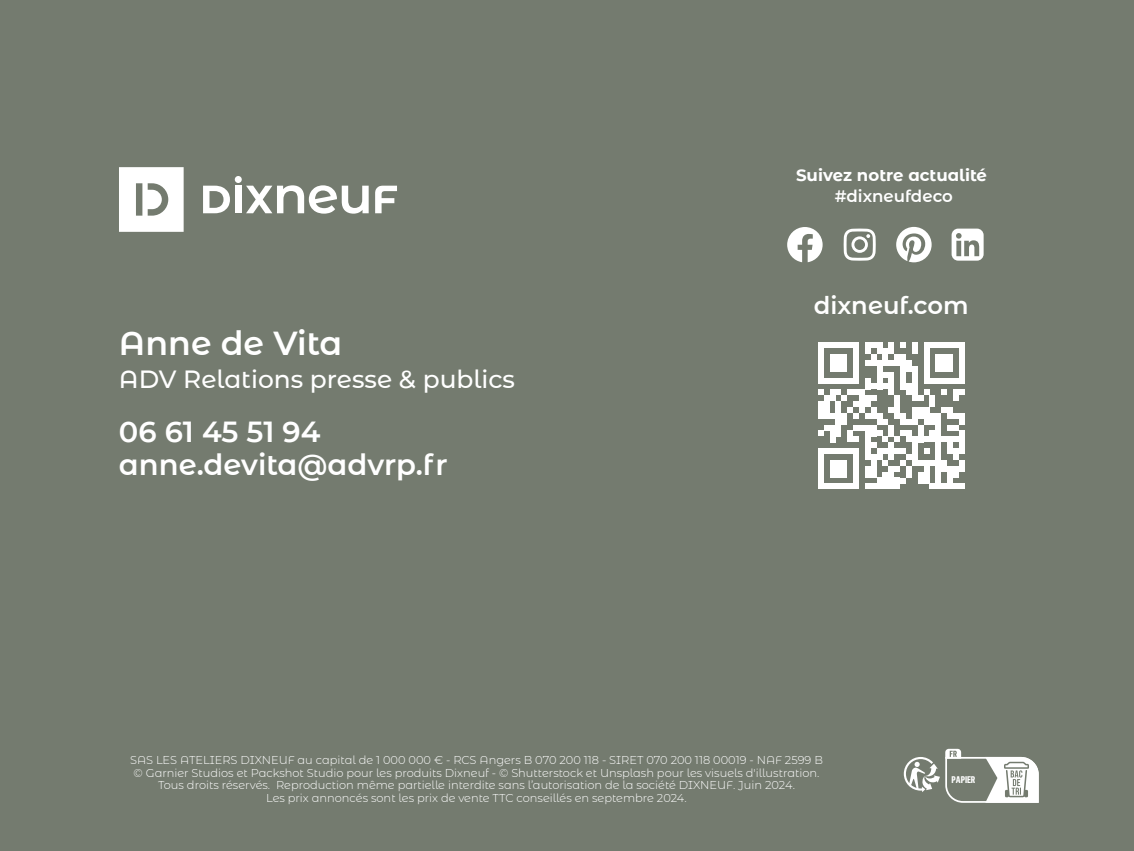
<style>
.page{position:relative;width:1134px;height:851px;background:#fff}
.page>*{position:absolute;margin:0;border:0;box-sizing:border-box;transform-origin:0 0}
.t1{font:600 33.2px "Dixneuf";color:#fff}
.t2{font:600 29px/33.2px "Dixneuf";color:#fff}
.t3{font:500 24.8px "Dixneuf";color:#fff}
.t4{font:600 24.2px "Dixneuf";color:#fff}
.t5{font:700 16.6px "Dixneuf";color:#fff}
.t6{font:600 16.6px "Dixneuf";color:#fff}
.t7{font:300 11.4px/12.6px "Dixneuf";color:#fff;text-align:center}
.t8{font:700 9.4px "Flama Condensed";letter-spacing:-.01em;color:#fff}
</style>
<div class="page">
<div style="left:0;top:0;width:1134px;height:850px;background:#747b6f"></div>
<svg style="left:203px;top:186px;width:27px;height:27px"></svg>
<div style="left:235px;top:186px;width:6px;height:27px;background:#fff"></div>
<svg style="left:246px;top:185px;width:123px;height:28px"></svg>
<div style="left:235px;top:176px;width:7px;height:7px;background:#fff;border-radius:50%"></div>
<svg style="left:375px;top:186px;width:22px;height:27px"></svg>
<svg style="left:119px;top:167px;width:65px;height:65px;background:#ecedeb"></svg>
<svg style="left:787px;top:227px;width:36px;height:35px"></svg>
<svg style="left:896px;top:227px;width:36px;height:35px"></svg>
<div style="left:818px;top:342px;width:6px;height:35px;background:#fff"></div>
<div style="left:818px;top:448px;width:6px;height:12px;background:#fff"></div>
<div style="left:818px;top:460px;width:6px;height:17px;background:#fff"></div>
<div style="left:818px;top:477px;width:6px;height:12px;background:#fff"></div>
<svg style="left:818px;top:425px;width:11px;height:11px"></svg>
<div style="left:829px;top:354px;width:6px;height:17px;background:#fff"></div>
<div style="left:829px;top:424px;width:6px;height:18px;background:#fff"></div>
<div style="left:829px;top:460px;width:6px;height:17px;background:#fff"></div>
<div style="left:835px;top:354px;width:6px;height:17px;background:#fff"></div>
<div style="left:835px;top:407px;width:6px;height:29px;background:#fff"></div>
<div style="left:835px;top:460px;width:6px;height:17px;background:#fff"></div>
<div style="left:841px;top:354px;width:6px;height:17px;background:#fff"></div>
<div style="left:841px;top:413px;width:6px;height:11px;background:#fff"></div>
<div style="left:841px;top:460px;width:6px;height:17px;background:#fff"></div>
<svg style="left:824px;top:342px;width:29px;height:6px"></svg>
<div style="left:847px;top:430px;width:6px;height:12px;background:#fff"></div>
<svg style="left:824px;top:448px;width:29px;height:6px"></svg>
<svg style="left:824px;top:483px;width:29px;height:6px"></svg>
<div style="left:853px;top:342px;width:6px;height:35px;background:#fff"></div>
<svg style="left:853px;top:436px;width:6px;height:6px"></svg>
<div style="left:853px;top:448px;width:6px;height:12px;background:#fff"></div>
<div style="left:853px;top:460px;width:6px;height:17px;background:#fff"></div>
<div style="left:853px;top:477px;width:6px;height:12px;background:#fff"></div>
<svg style="left:853px;top:425px;width:12px;height:5px"></svg>
<div style="left:865px;top:342px;width:6px;height:12px;background:#fff"></div>
<svg style="left:865px;top:360px;width:6px;height:6px"></svg>
<div style="left:865px;top:424px;width:6px;height:18px;background:#fff"></div>
<div style="left:865px;top:442px;width:6px;height:18px;background:#fff"></div>
<div style="left:865px;top:466px;width:6px;height:11px;background:#fff"></div>
<svg style="left:871px;top:342px;width:5px;height:6px"></svg>
<div style="left:871px;top:354px;width:5px;height:12px;background:#fff"></div>
<svg style="left:818px;top:377px;width:58px;height:41px"></svg>
<div style="left:871px;top:407px;width:5px;height:11px;background:#fff"></div>
<div style="left:871px;top:424px;width:5px;height:12px;background:#fff"></div>
<svg style="left:865px;top:483px;width:11px;height:6px"></svg>
<div style="left:876px;top:342px;width:6px;height:12px;background:#fff"></div>
<div style="left:876px;top:360px;width:6px;height:17px;background:#fff"></div>
<div style="left:876px;top:377px;width:6px;height:12px;background:#fff"></div>
<div style="left:876px;top:413px;width:6px;height:11px;background:#fff"></div>
<div style="left:876px;top:477px;width:6px;height:12px;background:#fff"></div>
<div style="left:882px;top:348px;width:6px;height:18px;background:#fff"></div>
<svg style="left:882px;top:383px;width:6px;height:6px"></svg>
<svg style="left:871px;top:430px;width:17px;height:47px"></svg>
<div style="left:882px;top:477px;width:6px;height:12px;background:#fff"></div>
<div style="left:888px;top:342px;width:6px;height:12px;background:#fff"></div>
<svg style="left:882px;top:360px;width:12px;height:17px"></svg>
<div style="left:888px;top:377px;width:6px;height:18px;background:#fff"></div>
<svg style="left:882px;top:407px;width:12px;height:17px"></svg>
<div style="left:888px;top:424px;width:6px;height:12px;background:#fff"></div>
<div style="left:888px;top:442px;width:6px;height:18px;background:#fff"></div>
<div style="left:888px;top:466px;width:6px;height:11px;background:#fff"></div>
<div style="left:888px;top:477px;width:6px;height:12px;background:#fff"></div>
<div style="left:894px;top:354px;width:6px;height:12px;background:#fff"></div>
<div style="left:894px;top:395px;width:6px;height:12px;background:#fff"></div>
<div style="left:894px;top:407px;width:6px;height:11px;background:#fff"></div>
<svg style="left:900px;top:342px;width:6px;height:6px"></svg>
<div style="left:900px;top:354px;width:6px;height:23px;background:#fff"></div>
<div style="left:900px;top:377px;width:6px;height:12px;background:#fff"></div>
<div style="left:900px;top:413px;width:6px;height:11px;background:#fff"></div>
<svg style="left:894px;top:430px;width:12px;height:12px"></svg>
<div style="left:906px;top:360px;width:6px;height:11px;background:#fff"></div>
<div style="left:906px;top:383px;width:6px;height:12px;background:#fff"></div>
<svg style="left:906px;top:419px;width:6px;height:5px"></svg>
<div style="left:906px;top:430px;width:6px;height:12px;background:#fff"></div>
<div style="left:912px;top:342px;width:6px;height:12px;background:#fff"></div>
<div style="left:912px;top:366px;width:6px;height:11px;background:#fff"></div>
<div style="left:912px;top:377px;width:6px;height:24px;background:#fff"></div>
<div style="left:912px;top:407px;width:6px;height:17px;background:#fff"></div>
<div style="left:912px;top:442px;width:6px;height:18px;background:#fff"></div>
<div style="left:918px;top:407px;width:5px;height:11px;background:#fff"></div>
<div style="left:918px;top:424px;width:5px;height:18px;background:#fff"></div>
<div style="left:923px;top:342px;width:6px;height:35px;background:#fff"></div>
<svg style="left:918px;top:389px;width:11px;height:12px"></svg>
<div style="left:923px;top:407px;width:6px;height:17px;background:#fff"></div>
<svg style="left:912px;top:436px;width:17px;height:6px"></svg>
<div style="left:929px;top:395px;width:6px;height:12px;background:#fff"></div>
<div style="left:929px;top:413px;width:6px;height:11px;background:#fff"></div>
<div style="left:929px;top:430px;width:6px;height:12px;background:#fff"></div>
<svg style="left:894px;top:448px;width:41px;height:41px"></svg>
<div style="left:935px;top:354px;width:6px;height:17px;background:#fff"></div>
<div style="left:935px;top:413px;width:6px;height:29px;background:#fff"></div>
<div style="left:935px;top:442px;width:6px;height:18px;background:#fff"></div>
<div style="left:935px;top:460px;width:6px;height:17px;background:#fff"></div>
<div style="left:935px;top:477px;width:6px;height:12px;background:#fff"></div>
<div style="left:941px;top:354px;width:6px;height:17px;background:#fff"></div>
<svg style="left:941px;top:389px;width:6px;height:6px"></svg>
<svg style="left:941px;top:407px;width:6px;height:6px"></svg>
<div style="left:941px;top:460px;width:6px;height:11px;background:#fff"></div>
<svg style="left:941px;top:483px;width:6px;height:6px"></svg>
<div style="left:947px;top:354px;width:6px;height:17px;background:#fff"></div>
<div style="left:947px;top:407px;width:6px;height:11px;background:#fff"></div>
<div style="left:947px;top:442px;width:6px;height:12px;background:#fff"></div>
<div style="left:947px;top:466px;width:6px;height:11px;background:#fff"></div>
<div style="left:947px;top:477px;width:6px;height:12px;background:#fff"></div>
<svg style="left:929px;top:342px;width:30px;height:6px"></svg>
<div style="left:953px;top:389px;width:6px;height:12px;background:#fff"></div>
<svg style="left:953px;top:413px;width:6px;height:5px"></svg>
<svg style="left:947px;top:425px;width:12px;height:5px"></svg>
<svg style="left:941px;top:436px;width:18px;height:6px"></svg>
<div style="left:953px;top:448px;width:6px;height:12px;background:#fff"></div>
<div style="left:953px;top:466px;width:6px;height:11px;background:#fff"></div>
<div style="left:959px;top:342px;width:6px;height:35px;background:#fff"></div>
<svg style="left:924px;top:377px;width:41px;height:6px"></svg>
<svg style="left:959px;top:389px;width:6px;height:6px"></svg>
<div style="left:959px;top:413px;width:6px;height:11px;background:#fff"></div>
<div style="left:959px;top:430px;width:6px;height:12px;background:#fff"></div>
<div style="left:959px;top:442px;width:6px;height:12px;background:#fff"></div>
<div style="left:959px;top:460px;width:6px;height:11px;background:#fff"></div>
<svg style="left:953px;top:483px;width:12px;height:6px"></svg>
<svg style="left:844px;top:228px;width:32px;height:33px"></svg>
<svg style="left:904px;top:748px;width:135px;height:54px"></svg>
<svg style="left:951px;top:228px;width:33px;height:32px"></svg>
<h3 class="t5" style="left:796px;top:164px;width:193px">Suivez notre actualité</h3>
<h3 class="t6" style="left:835px;top:185px;width:120px">#dixneufdeco</h3>
<h1 class="t1" style="left:119px;top:320px;width:225px">Anne de Vita</h1>
<h3 class="t3" style="left:119px;top:363px;width:398px">ADV Relations presse &amp; publics</h3>
<h2 class="t2" style="left:119px;top:414px;width:330px">06 61 45 51 94 anne.devita@advrp.fr</h2>
<h3 class="t4" style="left:814px;top:289px;width:156px">dixneuf.com</h3>
<p class="t7" style="left:130px;top:753px;width:694px">SAS LES ATELIERS DIXNEUF au capital de 1 000 000 € - RCS Angers B 070 200 118 - SIRET 070 200 118 00019 - NAF 2599 B © Garnier Studios et Packshot Studio pour les produits Dixneuf - © Shutterstock et Unsplash pour les visuels d'illustration.<br>Tous droits réservés. Reproduction même partielle interdite sans l’autorisation de la société DIXNEUF. Juin 2024.<br>Les prix annoncés sont les prix de vente TTC conseillés en septembre 2024.</p>
<p class="t8" style="left:951px;top:773px;width:25px">PAPIER</p>
</div>
